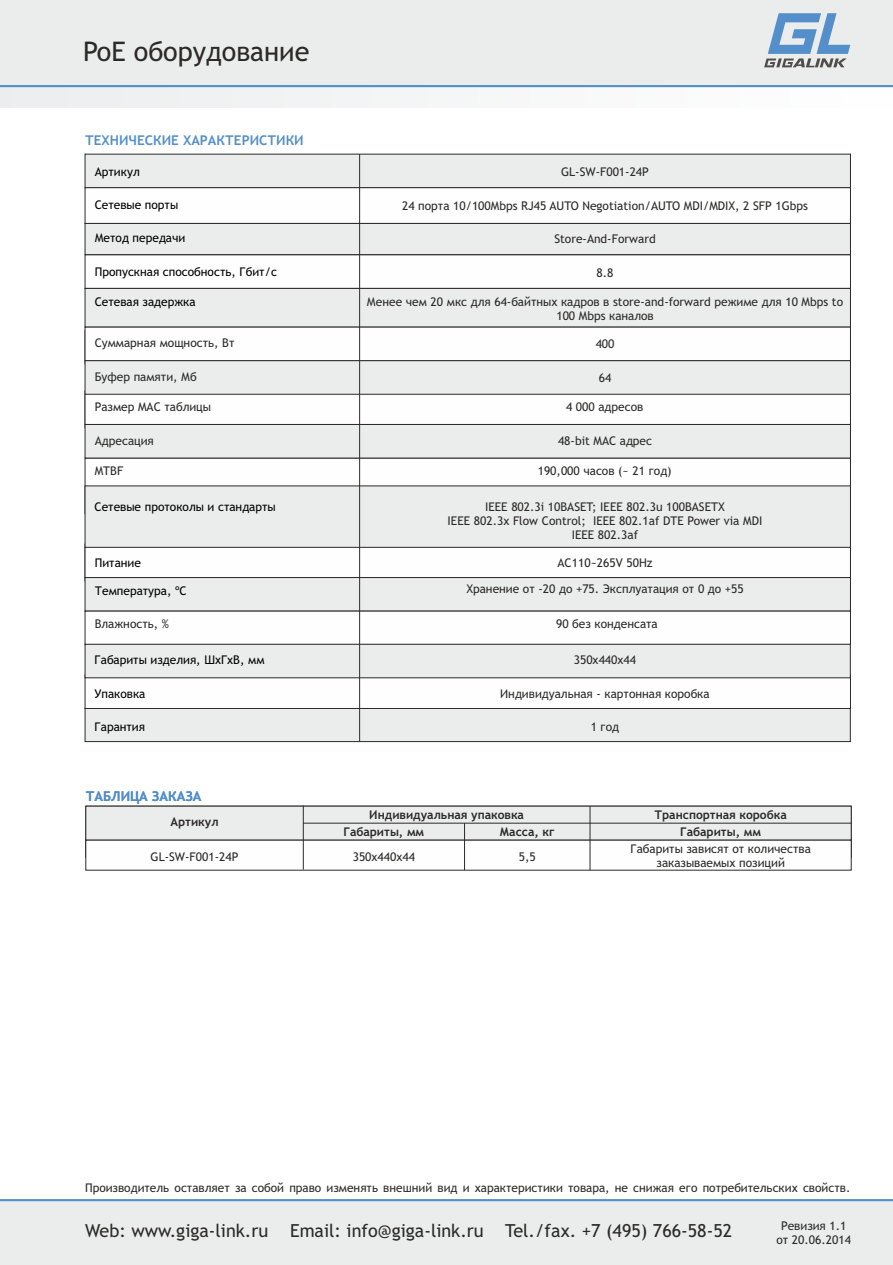
<style>
.page{position:relative;width:893px;height:1265px;background:#fff}
.page>*{position:absolute;margin:0;border:0;box-sizing:border-box;transform-origin:0 0}
.t1{font:27px "Trebuchet MS";color:#2b2a29}
.t2{font:18px "Trebuchet MS";color:#2b2a29}
.t3{font:700 13.5px "Trebuchet MS";color:#548fcb}
.t4{font:12px/14px "Trebuchet MS";color:#2b2a29;text-align:center}
.t5{font:12px "Trebuchet MS";color:#000}
.t6{font:700 12px "Trebuchet MS";color:#2b2a29}
</style>
<div class="page">
<div style="left:0;top:86px;width:893px;height:21px;background:#f4f5f6"></div>
<div style="left:0;top:0;width:893px;height:86px;background:#ebecec"></div>
<hr style="left:0;top:85px;width:893px;height:2px;background:#548fcb">
<div style="left:0;top:1200px;width:893px;height:65px;background:#ebecec"></div>
<hr style="left:0;top:1199px;width:893px;height:2px;background:#548fcb">
<svg style="left:764px;top:13px;width:86px;height:54px"></svg>
<svg style="left:84px;top:548px;width:767px;height:194px"></svg>
<svg style="left:85px;top:805px;width:767px;height:66px"></svg>
<div style="left:84px;top:515px;width:767px;height:33px;background:#ebecec"></div>
<svg style="left:84px;top:153px;width:767px;height:362px"></svg>
<hr style="left:359px;top:154px;width:1px;height:588px;background:#2b2a29">
<h1 class="t1" style="left:83px;top:41px;width:228px">PoE оборудование</h1>
<p class="t3" style="left:85px;top:135px;width:220px">ТЕХНИЧЕСКИЕ ХАРАКТЕРИСТИКИ</p>
<p class="t5" style="left:95px;top:167px;width:47px">Артикул</p>
<p class="t4" style="left:561px;top:166px;width:89px">GL-SW-F001-24P</p>
<p class="t5" style="left:95px;top:200px;width:85px">Сетевые порты</p>
<p class="t4" style="left:402px;top:200px;width:407px">24 порта 10/100Mbps RJ45 AUTO Negotiation/AUTO MDI/MDIX, 2 SFP 1Gbps</p>
<p class="t5" style="left:95px;top:233px;width:92px">Метод передачи</p>
<p class="t4" style="left:554px;top:233px;width:103px">Store-And-Forward</p>
<p class="t5" style="left:95px;top:267px;width:184px">Пропускная способность, Гбит/с</p>
<p class="t5" style="left:95px;top:297px;width:102px">Сетевая задержка</p>
<p class="t4" style="left:597px;top:267px;width:18px">8.8</p>
<p class="t4" style="left:367px;top:295px;width:478px">Менее чем 20 мкс для 64-байтных кадров в store-and-forward режиме для 10 Mbps to<br>100 Mbps каналов</p>
<p class="t4" style="left:95px;top:337px;width:141px">Суммарная мощность, Вт</p>
<p class="t4" style="left:596px;top:338px;width:20px">400</p>
<p class="t4" style="left:95px;top:371px;width:104px">Буфер памяти, Мб</p>
<p class="t4" style="left:95px;top:401px;width:118px">Размер MAC таблицы</p>
<p class="t4" style="left:599px;top:372px;width:14px">64</p>
<p class="t4" style="left:566px;top:401px;width:79px">4 000 адресов</p>
<p class="t4" style="left:95px;top:435px;width:61px">Адресация</p>
<p class="t4" style="left:558px;top:435px;width:96px">48-bit MAC адрес</p>
<p class="t4" style="left:95px;top:465px;width:30px">MTBF</p>
<p class="t4" style="left:538px;top:465px;width:135px">190,000 часов (~ 21 год)</p>
<p class="t5" style="left:95px;top:502px;width:183px">Сетевые протоколы и стандарты</p>
<p class="t4" style="left:448px;top:501px;width:316px">IEEE 802.3i 10BASET; IEEE 802.3u 100BASETX<br>IEEE 802.3x Flow Control; IEEE 802.1af DTE Power via MDI<br>IEEE 802.3af</p>
<p class="t5" style="left:95px;top:558px;width:48px">Питание</p>
<p class="t4" style="left:558px;top:557px;width:97px">AC110~265V 50Hz</p>
<p class="t4" style="left:466px;top:583px;width:279px">Хранение от -20 до +75. Эксплуатация от 0 до +55</p>
<p class="t4" style="left:556px;top:618px;width:103px">90 без конденсата</p>
<p class="t5" style="left:95px;top:587px;width:93px">Температура, ºC</p>
<p class="t4" style="left:95px;top:618px;width:76px">Влажность, %</p>
<p class="t5" style="left:95px;top:655px;width:171px">Габариты изделия, ШxГxВ, мм</p>
<p class="t4" style="left:574px;top:654px;width:64px">350x440x44</p>
<p class="t5" style="left:95px;top:689px;width:52px">Упаковка</p>
<p class="t4" style="left:500px;top:687px;width:211px">Индивидуальная - картонная коробка</p>
<p class="t5" style="left:95px;top:722px;width:52px">Гарантия</p>
<p class="t4" style="left:591px;top:721px;width:30px">1 год</p>
<p class="t3" style="left:86px;top:791px;width:117px">ТАБЛИЦА ЗАКАЗА</p>
<p class="t6" style="left:171px;top:817px;width:49px">Артикул</p>
<p class="t6" style="left:195px;top:817px;width:24px">Тип</p>
<p class="t4" style="left:197px;top:842px;width:20px">SFP</p>
<p class="t4" style="left:151px;top:851px;width:89px">GL-SW-F001-24P</p>
<p class="t6" style="left:369px;top:810px;width:156px">Индивидуальная упаковка</p>
<p class="t6" style="left:654px;top:810px;width:134px">Транспортная коробка</p>
<p class="t6" style="left:344px;top:827px;width:82px">Габариты, мм</p>
<p class="t6" style="left:500px;top:827px;width:56px">Масса, кг</p>
<p class="t4" style="left:519px;top:851px;width:18px">5,5</p>
<p class="t6" style="left:403px;top:810px;width:156px">Индивидуальная уп ковка</p>
<p class="t6" style="left:650px;top:810px;width:134px">Транспортная коробка</p>
<p class="t6" style="left:513px;top:827px;width:56px">Масса, кг</p>
<p class="t6" style="left:669px;top:827px;width:82px">Габариты, мм</p>
<p class="t4" style="left:675px;top:843px;width:70px">515x375x240</p>
<p class="t4" style="left:798px;top:843px;width:25px">20,9</p>
<p class="t6" style="left:680px;top:827px;width:82px">Габариты, мм</p>
<p class="t4" style="left:353px;top:851px;width:64px">350x440x44</p>
<p class="t4" style="left:630px;top:843px;width:182px">Габариты зависят от количества заказываемых позиций</p>
<p class="t4" style="left:85px;top:1181px;width:767px">Производитель оставляет за собой право изменять внешний вид и характеристики товара, не снижая его потребительских свойств.</p>
<h2 class="t2" style="left:85px;top:1224px;width:649px">Web: www.giga-link.ru Email: info@giga-link.ru Tel./fax. +7 (495) 766-58-52</h2>
<p class="t4" style="left:776px;top:1219px;width:76px">Ревизия 1.1 от 20.06.2014</p>
</div>
